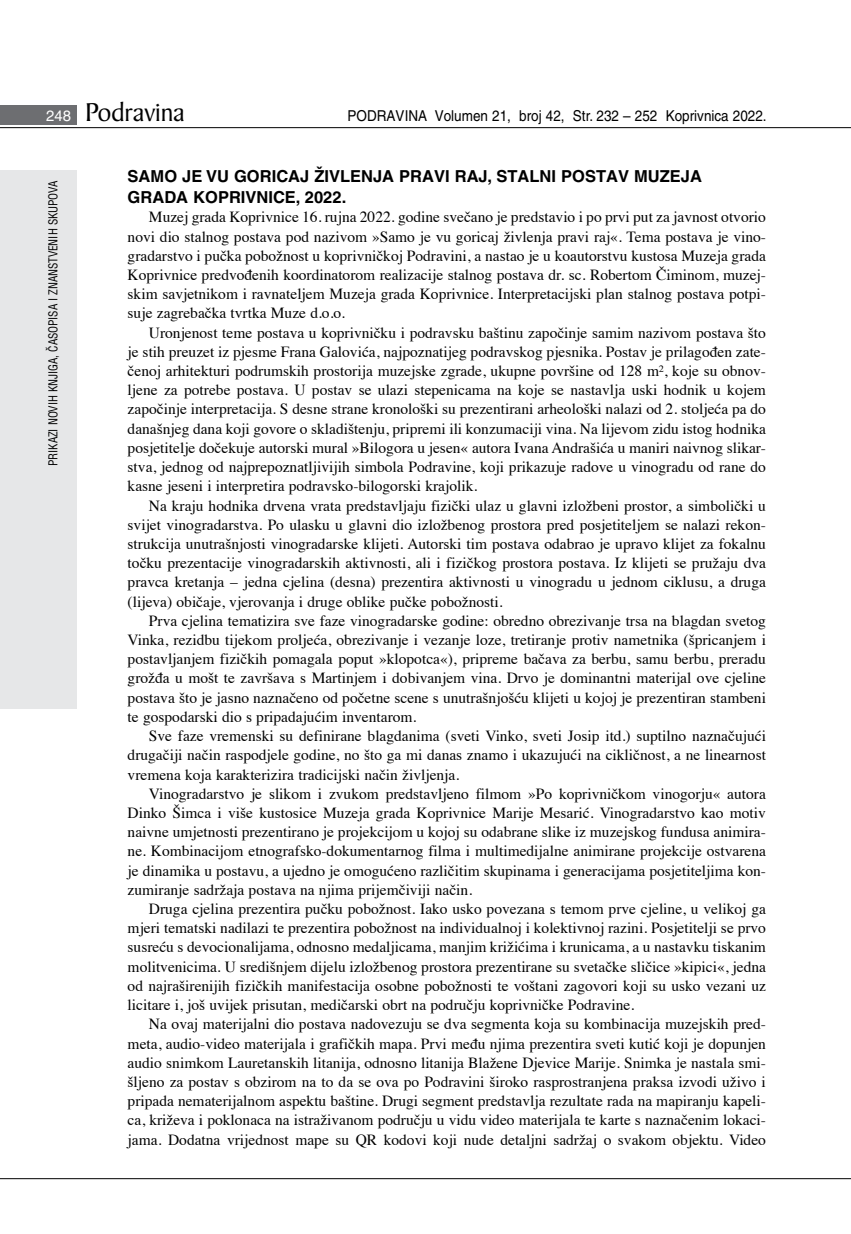
<style>
.page{position:relative;width:851px;height:1234px;background:#fff}
.page>*{position:absolute;margin:0;border:0;box-sizing:border-box;transform-origin:0 0}
.t1{font:27.6px "Baker Signet BT";color:#000}
.t2{font:700 16.5px/21px "Helvetica LT Skin 29";color:#000}
.t3{font:15.45px/19.2px "Times";color:#000;text-align:justify}
.t4{font:15px "Helvetica LT Skin 29";color:#000;scale:.9 1}
.t5{font:condensed 12px "Helvetica LT Skin 29";letter-spacing:-.005em;color:#000;scale:.95 1}
.s1{font-family:"Helvetica LT Skin 29";font-size:15px;color:#fff}
</style>
<div class="page">
<div style="left:0;top:170px;width:77px;height:538px;background:#e6e7e8"></div>
<div style="left:0;top:105px;width:77px;height:19px;background:#6d6e71"></div>
<hr style="left:0;top:127px;width:850px;height:1px;background:#000">
<hr style="left:0;top:1177px;width:850px;height:1px;background:#000">
<h1 class="t1" style="left:46px;top:95px;width:140px"><span class="s1">248</span> Podravina</h1>
<p class="t4" style="left:347px;top:107px;width:467px">PODRAVINA Volumen 21, broj 42, Str. 232 – 252 Koprivnica 2022.</p>
<p class="t5" style="left:46px;top:466px;width:302px;rotate:-90deg">PRIKAZI NOVIH KNJIGA, ČASOPISA I ZNANSTVENIH SKUPOVA</p>
<p class="t2" style="left:128px;top:165px;width:575px">SAMO JE VU GORICAJ ŽIVLENJA PRAVI RAJ, STALNI POSTAV MUZEJA<br>GRADA KOPRIVNICE, 2022.</p>
<p class="t3" style="left:128px;top:206px;width:639px;text-indent:21px">Muzej grada Koprivnice 16. rujna 2022. godine svečano je predstavio i po prvi put za javnost otvorio novi dio stalnog postava pod nazivom »Samo je vu goricaj živlenja pravi raj«. Tema postava je vino&shy;gradarstvo i pučka pobožnost u koprivničkoj Podravini, a nastao je u koautorstvu kustosa Muzeja grada Koprivnice predvođenih koordinatorom realizacije stalnog postava dr. sc. Robertom Čiminom, muzej&shy;skim savjetnikom i ravnateljem Muzeja grada Koprivnice. Interpretacijski plan stalnog postava potpi&shy;suje zagrebačka tvrtka Muze d.o.o.</p>
<p class="t3" style="left:128px;top:321px;width:639px;text-indent:21px">Uronjenost teme postava u koprivničku i podravsku baštinu započinje samim nazivom postava što je stih preuzet iz pjesme Frana Galovića, najpoznatijeg podravskog pjesnika. Postav je prilagođen zate&shy;čenoj arhitekturi podrumskih prostorija muzejske zgrade, ukupne površine od 128 m², koje su obnov&shy;ljene za potrebe postava. U postav se ulazi stepenicama na koje se nastavlja uski hodnik u kojem započinje interpretacija. S desne strane kronološki su prezentirani arheološki nalazi od 2. stoljeća pa do današnjeg dana koji govore o skladištenju, pripremi ili konzumaciji vina. Na lijevom zidu istog hodnika posjetitelje dočekuje autorski mural »Bilogora u jesen« autora Ivana Andrašića u maniri naivnog slikar&shy;stva, jednog od najprepoznatljivijih simbola Podravine, koji prikazuje radove u vinogradu od rane do kasne jeseni i interpretira podravsko-bilogorski krajolik.</p>
<p class="t3" style="left:128px;top:494px;width:639px;text-indent:21px">Na kraju hodnika drvena vrata predstavljaju fizički ulaz u glavni izložbeni prostor, a simbolički u svijet vinogradarstva. Po ulasku u glavni dio izložbenog prostora pred posjetiteljem se nalazi rekon&shy;strukcija unutrašnjosti vinogradarske klijeti. Autorski tim postava odabrao je upravo klijet za fokalnu točku prezentacije vinogradarskih aktivnosti, ali i fizičkog prostora postava. Iz klijeti se pružaju dva pravca kretanja – jedna cjelina (desna) prezentira aktivnosti u vinogradu u jednom ciklusu, a druga (lijeva) običaje, vjerovanja i druge oblike pučke pobožnosti.</p>
<p class="t3" style="left:128px;top:609px;width:639px;text-indent:21px">Prva cjelina tematizira sve faze vinogradarske godine: obredno obrezivanje trsa na blagdan svetog Vinka, rezidbu tijekom proljeća, obrezivanje i vezanje loze, tretiranje protiv nametnika (špricanjem i postavljanjem fizičkih pomagala poput »klopotca«), pripreme bačava za berbu, samu berbu, preradu grožđa u mošt te završava s Martinjem i dobivanjem vina. Drvo je dominantni materijal ove cjeline postava što je jasno naznačeno od početne scene s unutrašnjošću klijeti u kojoj je prezentiran stambeni te gospodarski dio s pripadajućim inventarom.</p>
<p class="t3" style="left:128px;top:724px;width:639px;text-indent:21px">Sve faze vremenski su definirane blagdanima (sveti Vinko, sveti Josip itd.) suptilno naznačujući drugačiji način raspodjele godine, no što ga mi danas znamo i ukazujući na cikličnost, a ne linearnost vremena koja karakterizira tradicijski način življenja.</p>
<p class="t3" style="left:128px;top:782px;width:639px;text-indent:21px">Vinogradarstvo je slikom i zvukom predstavljeno filmom »Po koprivničkom vinogorju« autora Dinko Šimca i više kustosice Muzeja grada Koprivnice Marije Mesarić. Vinogradarstvo kao motiv naivne umjetnosti prezentirano je projekcijom u kojoj su odabrane slike iz muzejskog fundusa animira&shy;ne. Kombinacijom etnografsko-dokumentarnog filma i multimedijalne animirane projekcije ostvarena je dinamika u postavu, a ujedno je omogućeno različitim skupinama i generacijama posjetiteljima kon&shy;zumiranje sadržaja postava na njima prijemčiviji način.</p>
<p class="t3" style="left:128px;top:897px;width:639px;text-indent:21px">Druga cjelina prezentira pučku pobožnost. Iako usko povezana s temom prve cjeline, u velikoj ga mjeri tematski nadilazi te prezentira pobožnost na individualnoj i kolektivnoj razini. Posjetitelji se prvo susreću s devocionalijama, odnosno medaljicama, manjim križićima i krunicama, a u nastavku tiskanim molitvenicima. U središnjem dijelu izložbenog prostora prezentirane su svetačke sličice »kipici«, jedna od najraširenijih fizičkih manifestacija osobne pobožnosti te voštani zagovori koji su usko vezani uz licitare i, još uvijek prisutan, medičarski obrt na području koprivničke Podravine.</p>
<p class="t3" style="left:128px;top:1012px;width:639px;text-indent:21px">Na ovaj materijalni dio postava nadovezuju se dva segmenta koja su kombinacija muzejskih pred&shy;meta, audio-video materijala i grafičkih mapa. Prvi među njima prezentira sveti kutić koji je dopunjen audio snimkom Lauretanskih litanija, odnosno litanija Blažene Djevice Marije. Snimka je nastala smi&shy;šljeno za postav s obzirom na to da se ova po Podravini široko rasprostranjena praksa izvodi uživo i pripada nematerijalnom aspektu baštine. Drugi segment predstavlja rezultate rada na mapiranju kapeli&shy;ca, križeva i poklonaca na istraživanom području u vidu video materijala te karte s naznačenim lokaci&shy;jama. Dodatna vrijednost mape su QR kodovi koji nude detaljni sadržaj o svakom objektu. Video</p>
</div>
